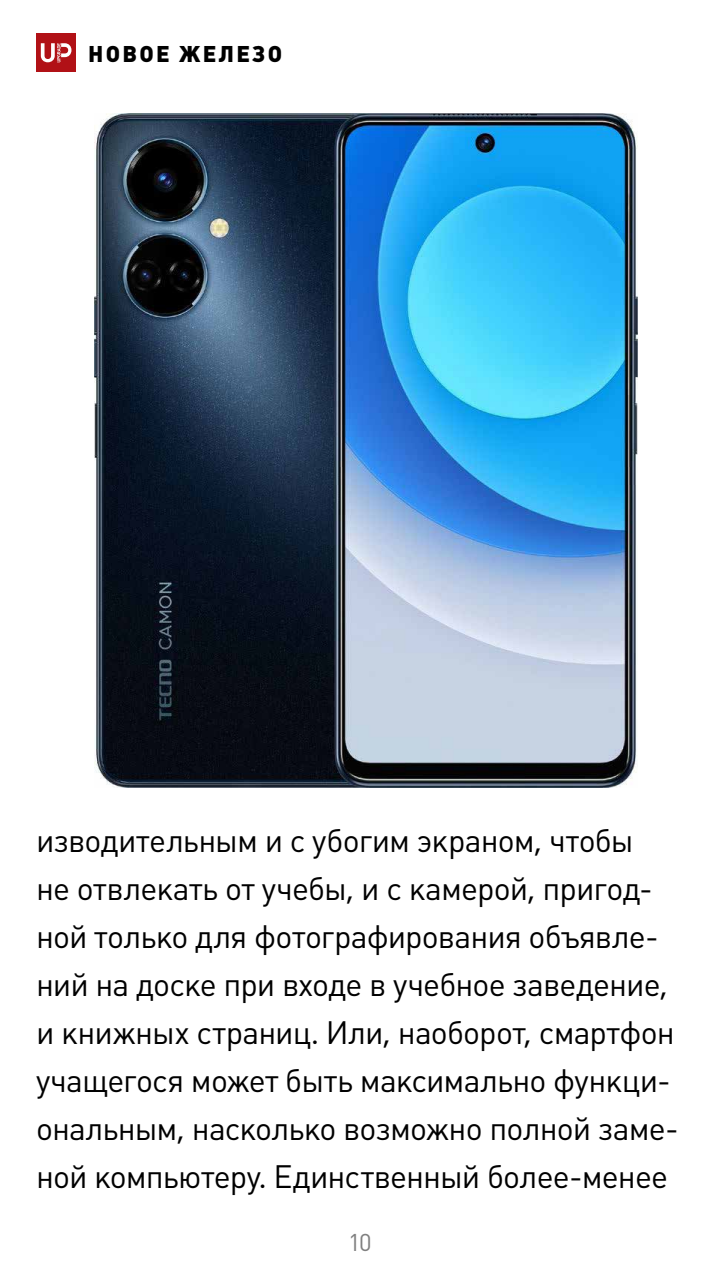
<style>
.page{position:relative;width:720px;height:1280px;background:#fff}
.page>*{position:absolute;margin:0;border:0;box-sizing:border-box;transform-origin:0 0}
.t1{font:32px/48px "Plumb C";letter-spacing:-.03em;color:#000}
.t2{font:24px "Plumb C";color:#808080}
.t3{font:22.5px "Plumb Black C";letter-spacing:.1em;color:#000}
</style>
<div class="page">
<div style="left:36px;top:34px;width:39px;height:38px;background:#b11116"></div>
<svg style="left:41px;top:43px;width:30px;height:19px"></svg>
<img style="left:94px;top:114px;width:544px;height:673px">
<p class="t3" style="left:88px;top:41px;width:195px">НОВОЕ ЖЕЛЕЗО</p>
<p class="t1" style="left:36px;top:817px;width:644px">изводительным и с убогим экраном, чтобы<br>не отвлекать от учебы, и с камерой, пригод&shy;ной только для фотографирования объявле&shy;ний на доске при входе в учебное заведение, и книжных страниц. Или, наоборот, смартфон учащегося может быть максимально функци&shy;ональным, насколько возможно полной заме&shy;ной компьютеру. Единственный более-менее</p>
<p class="t2" style="left:348px;top:1228px;width:25px">10</p>
</div>
